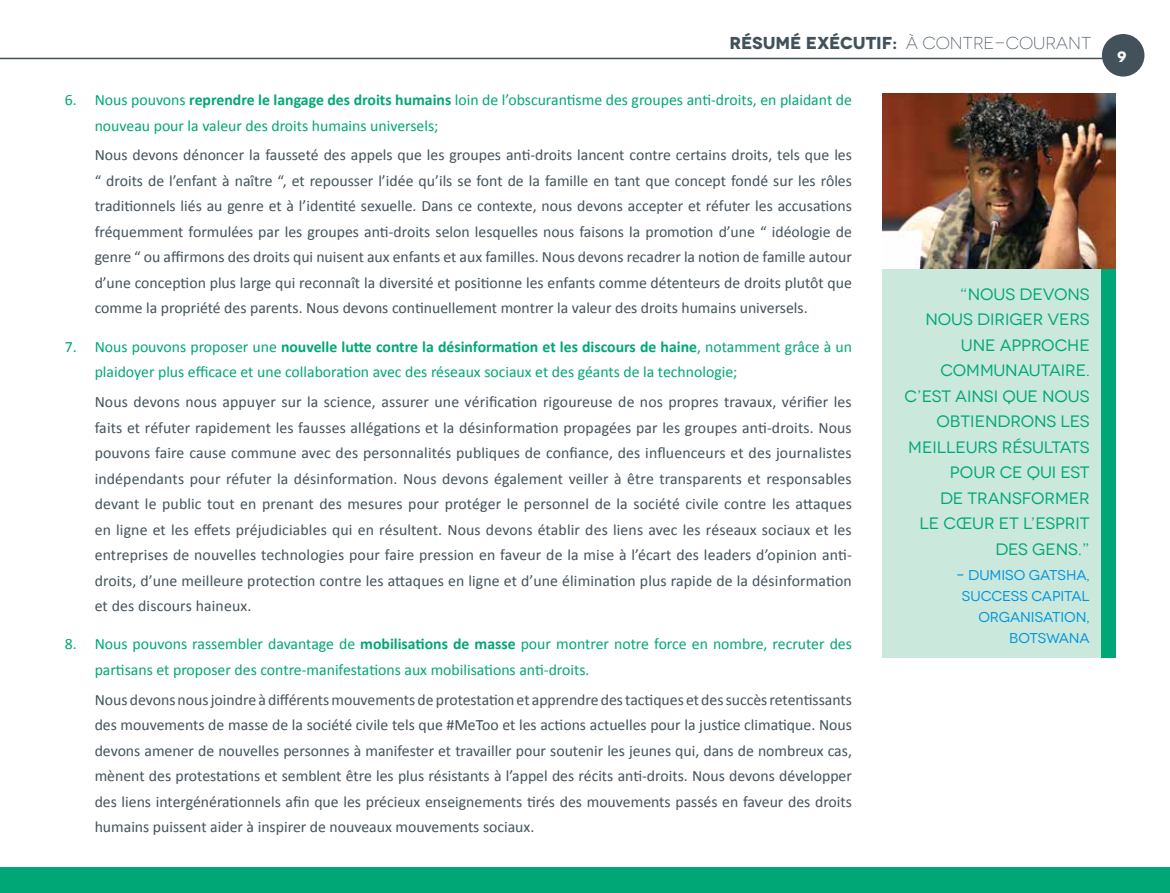
<style>
.page{position:relative;width:1170px;height:893px;background:#fff}
.page>*{position:absolute;margin:0;border:0;box-sizing:border-box;transform-origin:0 0}
.t1{font:700 17.25px "Novecentowide";color:#43525a}
.t2{font:16.5px/25.5px "Novecentowide";color:#00a776;text-align:right}
.t3{font:15.75px/25.5px "Calibri";color:#43525a;text-align:justify}
.t4{font:15.75px/25.5px "Calibri";color:#00a776}
.t5{font:700 15px "Novecentowide";color:#fff}
.t6{font:14.25px/21px "Novecentowide";letter-spacing:-.01em;color:#0095da}
.s1{font-weight:300}
.s2{font-weight:700}
</style>
<div class="page">
<div style="left:0;top:867px;width:1169px;height:26px;background:#00a776"></div>
<hr style="left:0;top:58px;width:1115px;height:1px;background:#43525a">
<div style="left:1101px;top:34px;width:43px;height:43px;background:#43525a;border-radius:50%"></div>
<div style="left:882px;top:269px;width:233px;height:389px;background:#cbe8dd"></div>
<div style="left:1101px;top:269px;width:14px;height:389px;background:#00a776"></div>
<img style="left:882px;top:93px;width:233px;height:176px">
<p class="t1" style="left:729px;top:32px;width:363px">RÉSUMÉ EXÉCUTIF: <span class="s1">À CONTRE-COURANT</span></p>
<p class="t4" style="left:95px;top:87px;width:758px;text-indent:-30px">6. Nous pouvons <span class="s2">reprendre le langage des droits humains</span> loin de l’obscurantisme des groupes anti-droits, en plaidant de nouveau pour la valeur des droits humains universels;</p>
<p class="t3" style="left:95px;top:143px;width:758px">Nous devons dénoncer la fausseté des appels que les groupes anti-droits lancent contre certains droits, tels que les “ droits de l’enfant à naître “, et repousser l’idée qu’ils se font de la famille en tant que concept fondé sur les rôles traditionnels liés au genre et à l’identité sexuelle. Dans ce contexte, nous devons accepter et réfuter les accusations fréquemment formulées par les groupes anti-droits selon lesquelles nous faisons la promotion d’une “ idéologie de genre “ ou affirmons des droits qui nuisent aux enfants et aux familles. Nous devons recadrer la notion de famille autour d’une conception plus large qui reconnaît la diversité et positionne les enfants comme détenteurs de droits plutôt que comme la propriété des parents. Nous devons continuellement montrer la valeur des droits humains universels.</p>
<p class="t4" style="left:95px;top:334px;width:758px;text-indent:-30px">7. Nous pouvons proposer une <span class="s2">nouvelle lutte contre la désinformation et les discours de haine</span>, notamment grâce à un plaidoyer plus efficace et une collaboration avec des réseaux sociaux et des géants de la technologie;</p>
<p class="t3" style="left:95px;top:389px;width:758px">Nous devons nous appuyer sur la science, assurer une vérification rigoureuse de nos propres travaux, vérifier les faits et réfuter rapidement les fausses allégations et la désinformation propagées par les groupes anti-droits. Nous pouvons faire cause commune avec des personnalités publiques de confiance, des influenceurs et des journalistes indépendants pour réfuter la désinformation. Nous devons également veiller à être transparents et responsables devant le public tout en prenant des mesures pour protéger le personnel de la société civile contre les attaques en ligne et les effets préjudiciables qui en résultent. Nous devons établir des liens avec les réseaux sociaux et les entreprises de nouvelles technologies pour faire pression en faveur de la mise à l’écart des leaders d’opinion anti&shy;droits, d’une meilleure protection contre les attaques en ligne et d’une élimination plus rapide de la désinformation et des discours haineux.</p>
<p class="t4" style="left:95px;top:631px;width:758px;text-indent:-30px">8. Nous pouvons rassembler davantage de <span class="s2">mobilisations de masse</span> pour montrer notre force en nombre, recruter des partisans et proposer des contre-manifestations aux mobilisations anti-droits.</p>
<p class="t3" style="left:95px;top:687px;width:758px">Nous devons nous joindre à différents mouvements de protestation et apprendre des tactiques et des succès retentissants des mouvements de masse de la société civile tels que #MeToo et les actions actuelles pour la justice climatique. Nous devons amener de nouvelles personnes à manifester et travailler pour soutenir les jeunes qui, dans de nombreux cas, mènent des protestations et semblent être les plus résistants à l’appel des récits anti-droits. Nous devons développer des liens intergénérationnels afin que les précieux enseignements tirés des mouvements passés en faveur des droits humains puissent aider à inspirer de nouveaux mouvements sociaux.</p>
<p class="t2" style="left:904px;top:281px;width:187px">“NOUS DEVONS<br>NOUS DIRIGER VERS<br>UNE APPROCHE<br>COMM UNAUTAIRE.<br>C’EST AINSI QUE NOUS<br>OBTIENDRONS LES<br>M EILLEURS RÉSULTATS<br>POUR CE QUI EST<br>DE TRANSFORM ER<br>LE CŒUR ET L’ESPRIT<br>DES GENS.”</p>
<p class="t6" style="left:961px;top:565px;width:129px;text-indent:-6px">– DUM ISO GATSHA,<br>SUCCESS</p>
<p class="t6" style="left:1031px;top:586px;width:10px">CAPITAL</p>
<p class="t6" style="left:978px;top:607px;width:10px">ORGANISATION</p>
<p class="t6" style="left:1086px;top:607px;width:5px">,</p>
<p class="t6" style="left:1009px;top:628px;width:11px">BOTSWANA</p>
<p class="t5" style="left:1117px;top:47px;width:11px">9</p>
</div>
